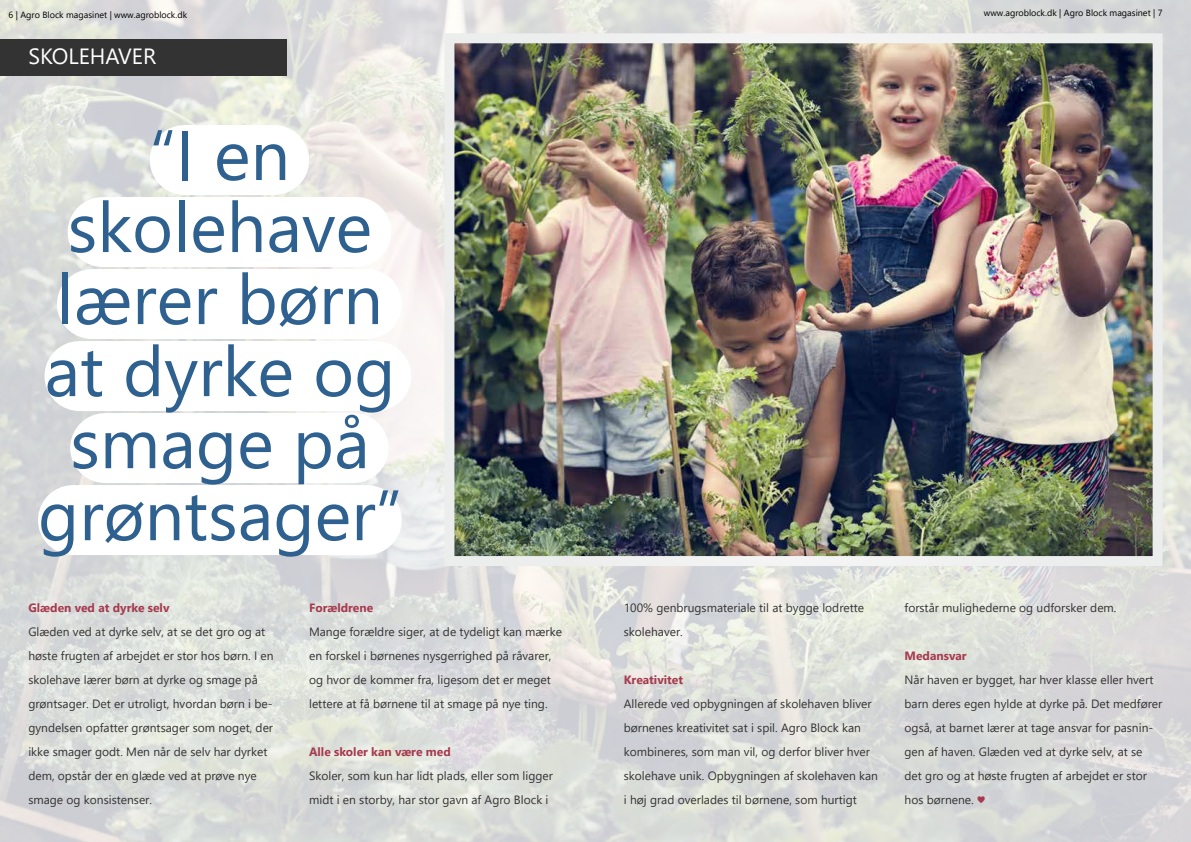
<style>
.page{position:relative;width:1191px;height:842px;background:#fff}
.page>*{position:absolute;margin:0;border:0;box-sizing:border-box;transform-origin:0 0}
.t1{font:70px/72px "Segoe UI";color:#2f6190;text-align:center}
.t2{font:22px "Segoe UI";color:#fff}
.t3{font:12px/24px "Segoe UI";color:#343333}
.t4{font:700 12px "Segoe UI";color:#a53a4e}
.t5{font:9px "Segoe UI";color:#000}
.s1{font-weight:700;color:#a53a4e}
</style>
<div class="page">
<img style="left:0;top:0;width:1191px;height:842px">
<div style="left:0;top:40px;width:286px;height:36px;background:#343333"></div>
<img style="left:455px;top:44px;width:696px;height:511px">
<div style="left:444px;top:33px;width:718px;height:533px;border:10px solid #fff"></div>
<svg style="left:73px;top:125px;width:303px;height:430px"></svg>
<p class="t5" style="left:9px;top:6px;width:180px">6 | Agro Block magasinet | www.agroblock.dk</p>
<p class="t5" style="left:984px;top:4px;width:180px">www.agroblock.dk | Agro Block magasinet | 7</p>
<h2 class="t2" style="left:28px;top:36px;width:129px">SKOLEHAVER</h2>
<h1 class="t1" style="left:38px;top:113px;width:365px">“I en skolehave lærer børn at dyrke og smage på grøntsager”</h1>
<p class="t4" style="left:28px;top:596px;width:143px">Glæden ved at dyrke selv</p>
<p class="t3" style="left:28px;top:619px;width:247px">Glæden ved at dyrke selv, at se det gro og at høste frugten af arbejdet er stor hos børn. I en skolehave lærer børn at dyrke og smage på grøntsager. Det er utroligt, hvordan børn i be&shy;gyndelsen opfatter grøntsager som noget, der ikke smager godt. Men når de selv har dyrket dem, opstår der en glæde ved at prøve nye smage og konsistenser.</p>
<p class="t4" style="left:309px;top:596px;width:66px">Forældrene</p>
<p class="t3" style="left:309px;top:619px;width:254px">Mange forældre siger, at de tydeligt kan mærke en forskel i børnenes nysgerrighed på råvarer, og hvor de kommer fra, ligesom det er meget lettere at få børnene til at smage på nye ting.</p>
<p class="t4" style="left:309px;top:740px;width:143px">Alle skoler kan være med</p>
<p class="t3" style="left:309px;top:763px;width:245px">Skoler, som kun har lidt plads, eller som ligger midt i en storby, har stor gavn af Agro Block i</p>
<p class="t3" style="left:624px;top:595px;width:242px">100% genbrugsmateriale til at bygge lodrette skolehaver.</p>
<p class="t4" style="left:624px;top:668px;width:61px">Kreativitet</p>
<p class="t3" style="left:624px;top:691px;width:256px">Allerede ved opbygningen af skolehaven bliver børnenes kreativitet sat i spil. Agro Block kan kombineres, som man vil, og derfor bliver hver skolehave unik. Opbygningen af skolehaven kan i høj grad overlades til børnene, som hurtigt</p>
<p class="t3" style="left:904px;top:595px;width:213px">forstår mulighederne og udforsker dem.</p>
<p class="t4" style="left:904px;top:644px;width:63px">Medansvar</p>
<p class="t3" style="left:904px;top:667px;width:259px">Når haven er bygget, har hver klasse eller hvert barn deres egen hylde at dyrke på. Det medfører også, at barnet lærer at tage ansvar for pasnin&shy;gen af haven. Glæden ved at dyrke selv, at se det gro og at høste frugten af arbejdet er stor hos børnene. <span class="s1">♥</span></p>
</div>
